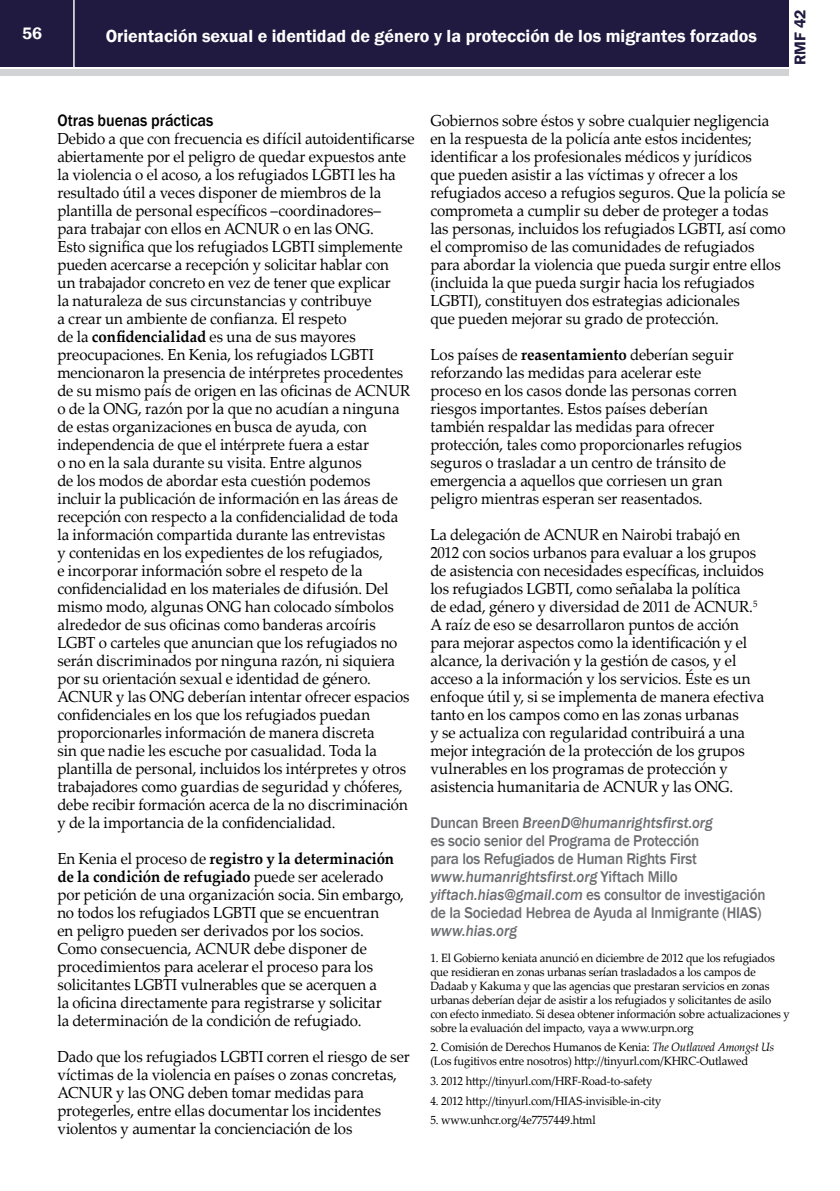
<style>
.page{position:relative;width:840px;height:1191px;background:#fff}
.page>*{position:absolute;margin:0;border:0;box-sizing:border-box;transform-origin:0 0}
.t1{font:600 18px "Franklin Gothic";color:#fff}
.t2{font:500 17px "Franklin Gothic";color:#000;scale:.94 1}
.t3{font:600 17px "Franklin Gothic";color:#fff}
.t4{font:16px/18px "Palatino Linotype";letter-spacing:-.005em;color:#000;scale:.94 1}
.t5{font:500 16px/18px "Franklin Gothic";letter-spacing:-.015em;color:#6d6e71;scale:.94 1}
.t6{font:italic 500 16px "Franklin Gothic";color:#6d6e71;scale:.94 1}
.t7{font:600 16px "Franklin Gothic";color:#211a40}
.t8{font:12px/14px "Palatino Linotype";letter-spacing:-.015em;color:#000;scale:.94 1}
.s1{font-weight:700}
.s2{font-style:italic}
</style>
<div class="page">
<div style="left:0;top:0;width:787px;height:66px;background:#211a40"></div>
<div style="left:0;top:69px;width:787px;height:6px;background:#d1d3d4"></div>
<hr style="left:73px;top:0;width:2px;height:67px;background:#fff">
<p class="t3" style="left:22px;top:23px;width:21px">56</p>
<p class="t1" style="left:106px;top:25px;width:652px">Orientación sexual e identidad de género y la protección de los migrantes forzados</p>
<p class="t7" style="left:789px;top:65px;width:57px;rotate:-90deg">RMF 42</p>
<p class="t2" style="left:57px;top:110px;width:167px">Otras buenas prácticas</p>
<p class="t4" style="left:57px;top:129px;width:381px">Debido a que con frecuencia es difícil autoidentificarse abiertamente por el peligro de quedar expuestos ante la violencia o el acoso, a los refugiados LGBTI les ha resultado útil a veces disponer de miembros de la plantilla de personal específicos –coordinadores– para trabajar con ellos en ACNUR o en las ONG.<br>Esto significa que los refugiados LGBTI simplemente pueden acercarse a recepción y solicitar hablar con<br>un trabajador concreto en vez de tener que explicar<br>la naturaleza de sus circunstancias y contribuye<br>a crear un ambiente de confianza. El respeto<br>de la <span class="s1">confidencialidad</span> es una de sus mayores preocupaciones. En Kenia, los refugiados LGBTI mencionaron la presencia de intérpretes procedentes de su mismo país de origen en las oficinas de ACNUR o de la ONG, razón por la que no acudían a ninguna de estas organizaciones en busca de ayuda, con independencia de que el intérprete fuera a estar<br>o no en la sala durante su visita. Entre algunos<br>de los modos de abordar esta cuestión podemos incluir la publicación de información en las áreas de recepción con respecto a la confidencialidad de toda<br>la información compartida durante las entrevistas<br>y contenidas en los expedientes de los refugiados,<br>e incorporar información sobre el respeto de la confidencialidad en los materiales de difusión. Del mismo modo, algunas ONG han colocado símbolos alrededor de sus oficinas como banderas arcoíris LGBT o carteles que anuncian que los refugiados no serán discriminados por ninguna razón, ni siquiera por su orientación sexual e identidad de género.<br>ACNUR y las ONG deberían intentar ofrecer espacios confidenciales en los que los refugiados puedan proporcionarles información de manera discreta<br>sin que nadie les escuche por casualidad. Toda la plantilla de personal, incluidos los intérpretes y otros trabajadores como guardias de seguridad y chóferes, debe recibir formación acerca de la no discriminación y de la importancia de la confidencialidad.</p>
<p class="t4" style="left:57px;top:849px;width:370px">En Kenia el proceso de <span class="s1">registro y la determinación de la condición de refugiado</span> puede ser acelerado por petición de una organización socia. Sin embargo, no todos los refugiados LGBTI que se encuentran<br>en peligro pueden ser derivados por los socios.<br>Como consecuencia, ACNUR debe disponer de procedimientos para acelerar el proceso para los solicitantes LGBTI vulnerables que se acerquen a<br>la oficina directamente para registrarse y solicitar<br>la determinación de la condición de refugiado.</p>
<p class="t4" style="left:57px;top:1047px;width:376px">Dado que los refugiados LGBTI corren el riesgo de ser víctimas de la violencia en países o zonas concretas, ACNUR y las ONG deben tomar medidas para protegerles, entre ellas documentar los incidentes violentos y aumentar la concienciación de los</p>
<p class="t4" style="left:430px;top:111px;width:379px">Gobiernos sobre éstos y sobre cualquier negligencia en la respuesta de la policía ante estos incidentes; identificar a los profesionales médicos y jurídicos<br>que pueden asistir a las víctimas y ofrecer a los refugiados acceso a refugios seguros. Que la policía se comprometa a cumplir su deber de proteger a todas las personas, incluidos los refugiados LGBTI, así como el compromiso de las comunidades de refugiados para abordar la violencia que pueda surgir entre ellos (incluida la que pueda surgir hacia los refugiados LGBTI), constituyen dos estrategias adicionales<br>que pueden mejorar su grado de protección.</p>
<p class="t4" style="left:430px;top:345px;width:333px">Los países de <span class="s1">reasentamiento</span> deberían seguir reforzando las medidas para acelerar este proceso en los casos donde las personas corren riesgos importantes. Estos países deberían también respaldar las medidas para ofrecer protección, tales como proporcionarles refugios seguros o trasladar a un centro de tránsito de emergencia a aquellos que corriesen un gran peligro mientras esperan ser reasentados.</p>
<p class="t4" style="left:430px;top:525px;width:356px">La delegación de ACNUR en Nairobi trabajó en 2012 con socios urbanos para evaluar a los grupos de asistencia con necesidades específicas, incluidos los refugiados LGBTI, como señalaba la política<br>de edad, género y diversidad de 2011 de ACNUR.<sup>5<br></sup>A raíz de eso se desarrollaron puntos de acción para mejorar aspectos como la identificación y el alcance, la derivación y la gestión de casos, y el acceso a la información y los servicios. Éste es un enfoque útil y, si se implementa de manera efectiva tanto en los campos como en las zonas urbanas<br>y se actualiza con regularidad contribuirá a una mejor integración de la protección de los grupos vulnerables en los programas de protección y asistencia humanitaria de ACNUR y las ONG.</p>
<p class="t5" style="left:430px;top:814px;width:358px">Duncan Breen <span class="s2">BreenD@humanrightsfirst.org<br></span>es socio senior del Programa de Protección<br>para los Refugiados de Human Rights First <span class="s2">www.humanrightsfirst.org</span> Yiftach Millo <span class="s2">yiftach.hias@gmail.com</span> es consultor de investigación de la Sociedad Hebrea de Ayuda al Inmigrante (HIAS)</p>
<p class="t6" style="left:430px;top:921px;width:94px">www.hias.org</p>
<p class="t8" style="left:430px;top:950px;width:383px">1. El Gobierno keniata anunció en diciembre de 2012 que los refugiados que residieran en zonas urbanas serían trasladados a los campos de Dadaab y Kakuma y que las agencias que prestaran servicios en zonas urbanas deberían dejar de asistir a los refugiados y solicitantes de asilo con efecto inmediato. Si desea obtener información sobre actualizaciones y sobre la evaluación del impacto, vaya a www.urpn.org</p>
<p class="t8" style="left:430px;top:1039px;width:367px">2. Comisión de Derechos Humanos de Kenia: <span class="s2">The Outlawed Amongst Us </span>(Los fugitivos entre nosotros) http://tinyurl.com/KHRC-Outlawed</p>
<p class="t8" style="left:430px;top:1073px;width:237px">3. 2012 http://tinyurl.com/HRF-Road-to-safety</p>
<p class="t8" style="left:430px;top:1093px;width:247px">4. 2012 http://tinyurl.com/HIAS-invisible-in-city</p>
<p class="t8" style="left:430px;top:1112px;width:177px">5. www.unhcr.org/4e7757449.html</p>
</div>
